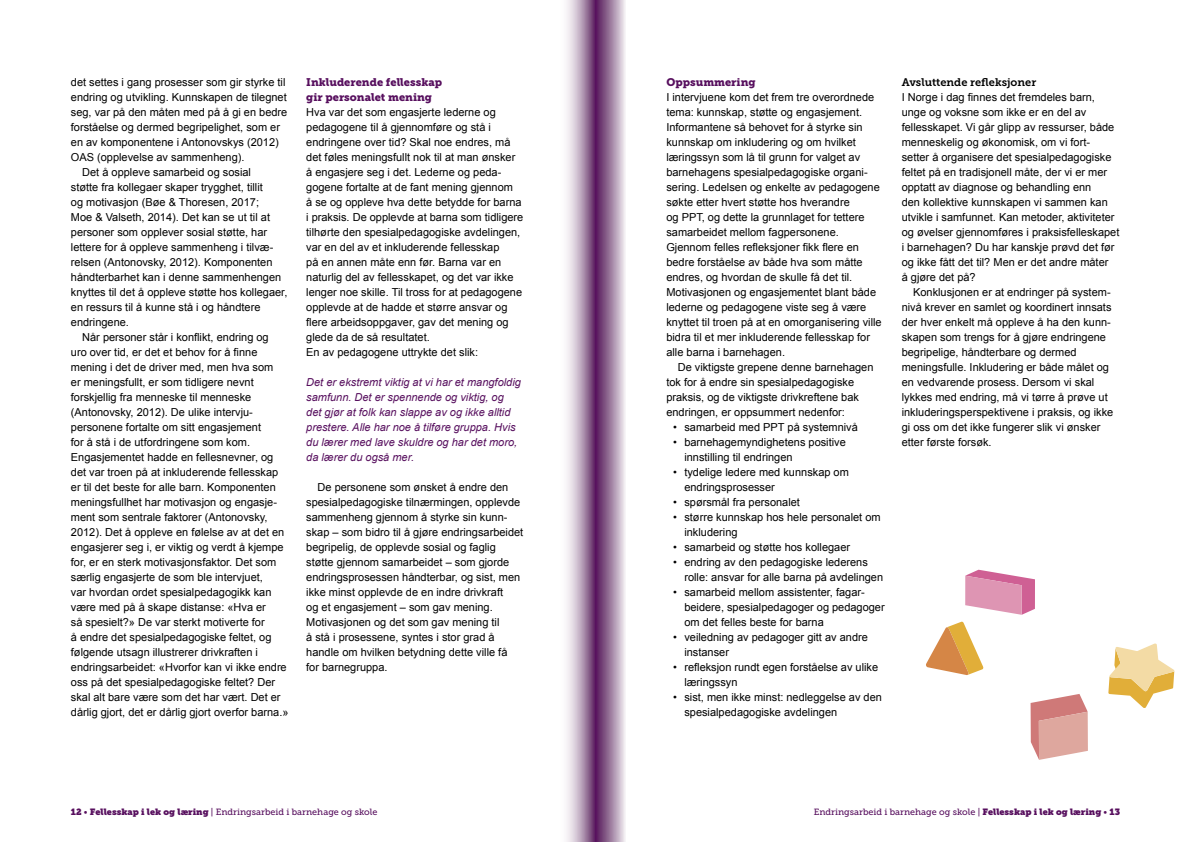
<style>
.page{position:relative;width:1191px;height:842px;background:#fff}
.page>*{position:absolute;margin:0;border:0;box-sizing:border-box;transform-origin:0 0}
.Brødtekst{font:11px/15px "Arial";color:#000}
.Brødtekst_1st_avsnit{font:11px/15px "Arial";color:#000}
.Brødtekst-2{font:italic 11px/15px "Arial";color:#570f5e}
.H2_Mellomtittel_Lill{font:11px/15px "Museo Slab 900";color:#570f5e}
.H3_tittel{font:11px "Museo Slab 700";color:#000}
.t1{font:9px "Museo Slab 500";color:#570f5e}
.s1{font-family:"Museo Slab"}
</style>
<div class="page">
<svg style="left:566px;top:0;width:59px;height:842px;background:#aa8cac"></svg>
<svg style="left:965px;top:570px;width:70px;height:45px"></svg>
<svg style="left:1030px;top:694px;width:58px;height:66px;background:#dea7a2"></svg>
<svg style="left:1108px;top:643px;width:66px;height:65px"></svg>
<svg style="left:926px;top:622px;width:57px;height:53px"></svg>
<p class="Brødtekst_1st_avsnit" style="left:71px;top:75px;width:218px">det settes i gang prosesser som gir styrke til endring og utvikling. Kunnskapen de tilegnet seg, var på den måten med på å gi en bedre forståelse og dermed begripelighet, som er en av komponentene i Antonovskys (2012)<br>OAS (opplevelse av sammenheng).</p>
<p class="Brødtekst" style="left:71px;top:165px;width:218px;text-indent:11px">Det å oppleve samarbeid og sosial<br>støtte fra kollegaer skaper trygghet, tillit<br>og motivasjon (Bøe &amp; Thoresen, 2017;<br>Moe &amp; Valseth, 2014). Det kan se ut til at personer som opplever sosial støtte, har lettere for å oppleve sammenheng i tilvæ&shy;relsen (Antonovsky, 2012). Komponenten håndterbarhet kan i denne sammenhengen knyttes til det å oppleve støtte hos kollegaer, en ressurs til å kunne stå i og håndtere endringene.</p>
<p class="Brødtekst" style="left:71px;top:330px;width:219px;text-indent:11px">Når personer står i konflikt, endring og<br>uro over tid, er det et behov for å finne mening i det de driver med, men hva som<br>er meningsfullt, er som tidligere nevnt forskjellig fra menneske til menneske (Antonovsky, 2012). De ulike intervju&shy;personene fortalte om sitt engasjement<br>for å stå i de utfordringene som kom.<br>Engasjementet hadde en fellesnevner, og det var troen på at inkluderende fellesskap er til det beste for alle barn. Komponenten meningsfullhet har motivasjon og engasje&shy;ment som sentrale faktorer (Antonovsky, 2012). Det å oppleve en følelse av at det en engasjerer seg i, er viktig og verdt å kjempe for, er en sterk motivasjonsfaktor. Det som særlig engasjerte de som ble intervjuet,<br>var hvordan ordet spesialpedagogikk kan være med på å skape distanse: «Hva er<br>så spesielt?» De var sterkt motiverte for<br>å endre det spesialpedagogiske feltet, og følgende utsagn illustrerer drivkraften i endringsarbeidet: «Hvorfor kan vi ikke endre oss på det spesialpedagogiske feltet? Der skal alt bare være som det har vært. Det er dårlig gjort, det er dårlig gjort overfor barna.»</p>
<h2 class="H2_Mellomtittel_Lill" style="left:306px;top:75px;width:137px">Inkluderende fellesskap gir personalet mening</h2>
<p class="Brødtekst_1st_avsnit" style="left:306px;top:105px;width:219px">Hva var det som engasjerte lederne og pedagogene til å gjennomføre og stå i endringene over tid? Skal noe endres, må det føles meningsfullt nok til at man ønsker å engasjere seg i det. Lederne og peda&shy;gogene fortalte at de fant mening gjennom<br>å se og oppleve hva dette betydde for barna i praksis. De opplevde at barna som tidligere tilhørte den spesialpedagogiske avdelingen, var en del av et inkluderende fellesskap<br>på en annen måte enn før. Barna var en naturlig del av fellesskapet, og det var ikke lenger noe skille. Til tross for at pedagogene opplevde at de hadde et større ansvar og flere arbeidsoppgaver, gav det mening og glede da de så resultatet.</p>
<p class="Brødtekst_1st_avsnit" style="left:306px;top:345px;width:173px">En av pedagogene uttrykte det slik:</p>
<p class="Brødtekst-2" style="left:306px;top:375px;width:216px">Det er ekstremt viktig at vi har et mangfoldig samfunn. Det er spennende og viktig, og det gjør at folk kan slappe av og ikke alltid prestere. Alle har noe å tilføre gruppa. Hvis du lærer med lave skuldre og har det moro, da lærer du også mer.</p>
<p class="Brødtekst" style="left:306px;top:480px;width:219px;text-indent:11px">De personene som ønsket å endre den spesialpedagogiske tilnærmingen, opplevde sammenheng gjennom å styrke sin kunn&shy;skap – som bidro til å gjøre endringsarbeidet begripelig, de opplevde sosial og faglig støtte gjennom samarbeidet – som gjorde endringsprosessen håndterbar, og sist, men ikke minst opplevde de en indre drivkraft<br>og et engasjement – som gav mening.<br>Motivasjonen og det som gav mening til<br>å stå i prosessene, syntes i stor grad å handle om hvilken betydning dette ville få<br>for barnegruppa.</p>
<h2 class="H2_Mellomtittel_Lill" style="left:666px;top:75px;width:91px">Oppsummering</h2>
<p class="Brødtekst_1st_avsnit" style="left:666px;top:90px;width:217px">I intervjuene kom det frem tre overordnede tema: kunnskap, støtte og engasjement.<br>Informantene så behovet for å styrke sin kunnskap om inkludering og om hvilket læringssyn som lå til grunn for valget av barnehagens spesialpedagogiske organi&shy;sering. Ledelsen og enkelte av pedagogene søkte etter hvert støtte hos hverandre<br>og PPT, og dette la grunnlaget for tettere samarbeidet mellom fagpersonene.<br>Gjennom felles refleksjoner fikk flere en bedre forståelse av både hva som måtte endres, og hvordan de skulle få det til.<br>Motivasjonen og engasjementet blant både lederne og pedagogene viste seg å være knyttet til troen på at en omorganisering ville bidra til et mer inkluderende fellesskap for alle barna i barnehagen.</p>
<p class="Brødtekst" style="left:666px;top:360px;width:209px;text-indent:11px">De viktigste grepene denne barnehagen tok for å endre sin spesialpedagogiske praksis, og de viktigste drivkreftene bak endringen, er oppsummert nedenfor:</p>
<p class="Brødtekst" style="left:673px;top:420px;width:186px">• samarbeid med PPT på systemnivå</p>
<p class="Brødtekst" style="left:684px;top:435px;width:163px;text-indent:-11px">• barnehagemyndighetens positive innstilling til endringen</p>
<p class="Brødtekst" style="left:684px;top:465px;width:166px;text-indent:-11px">• tydelige ledere med kunnskap om endringsprosesser</p>
<p class="Brødtekst" style="left:673px;top:495px;width:128px">• spørsmål fra personalet</p>
<p class="Brødtekst" style="left:684px;top:510px;width:198px;text-indent:-11px">• større kunnskap hos hele personalet om inkludering</p>
<p class="Brødtekst" style="left:673px;top:540px;width:179px">• samarbeid og støtte hos kollegaer</p>
<p class="Brødtekst" style="left:684px;top:555px;width:200px;text-indent:-11px">• endring av den pedagogiske lederens rolle: ansvar for alle barna på avdelingen</p>
<p class="Brødtekst" style="left:684px;top:585px;width:202px;text-indent:-11px">• samarbeid mellom assistenter, fagar&shy;beidere, spesialpedagoger og pedagoger om det felles beste for barna</p>
<p class="Brødtekst" style="left:684px;top:630px;width:185px;text-indent:-11px">• veiledning av pedagoger gitt av andre instanser</p>
<p class="Brødtekst" style="left:684px;top:660px;width:195px;text-indent:-11px">• refleksjon rundt egen forståelse av ulike læringssyn</p>
<p class="Brødtekst" style="left:684px;top:690px;width:199px;text-indent:-11px">• sist, men ikke minst: nedleggelse av den spesialpedagogiske avdelingen</p>
<h3 class="H3_tittel" style="left:901px;top:76px;width:136px">Avsluttende refleksjoner</h3>
<p class="Brødtekst_1st_avsnit" style="left:901px;top:90px;width:219px">I Norge i dag finnes det fremdeles barn, unge og voksne som ikke er en del av fellesskapet. Vi går glipp av ressurser, både menneskelig og økonomisk, om vi fort&shy;setter å organisere det spesialpedagogiske feltet på en tradisjonell måte, der vi er mer opptatt av diagnose og behandling enn<br>den kollektive kunnskapen vi sammen kan utvikle i samfunnet. Kan metoder, aktiviteter og øvelser gjennomføres i praksisfelleskapet i barnehagen? Du har kanskje prøvd det før og ikke fått det til? Men er det andre måter<br>å gjøre det på?</p>
<p class="Brødtekst" style="left:901px;top:285px;width:213px;text-indent:11px">Konklusjonen er at endringer på system&shy;nivå krever en samlet og koordinert innsats der hver enkelt må oppleve å ha den kunn&shy;skapen som trengs for å gjøre endringene begripelige, håndterbare og dermed meningsfulle. Inkludering er både målet og en vedvarende prosess. Dersom vi skal lykkes med endring, må vi tørre å prøve ut inkluderingsperspektivene i praksis, og ikke gi oss om det ikke fungerer slik vi ønsker etter første forsøk.</p>
<p class="t1" style="left:71px;top:807px;width:308px"><span class="s1">12</span> • <span class="s1">Fellesskap i lek og læring</span> | Endringsarbeid i barnehage og skole</p>
<p class="t1" style="left:813px;top:807px;width:308px">Endringsarbeid i barnehage og skole | <span class="s1">Fellesskap i lek og læring</span> • <span class="s1">13</span></p>
</div>
